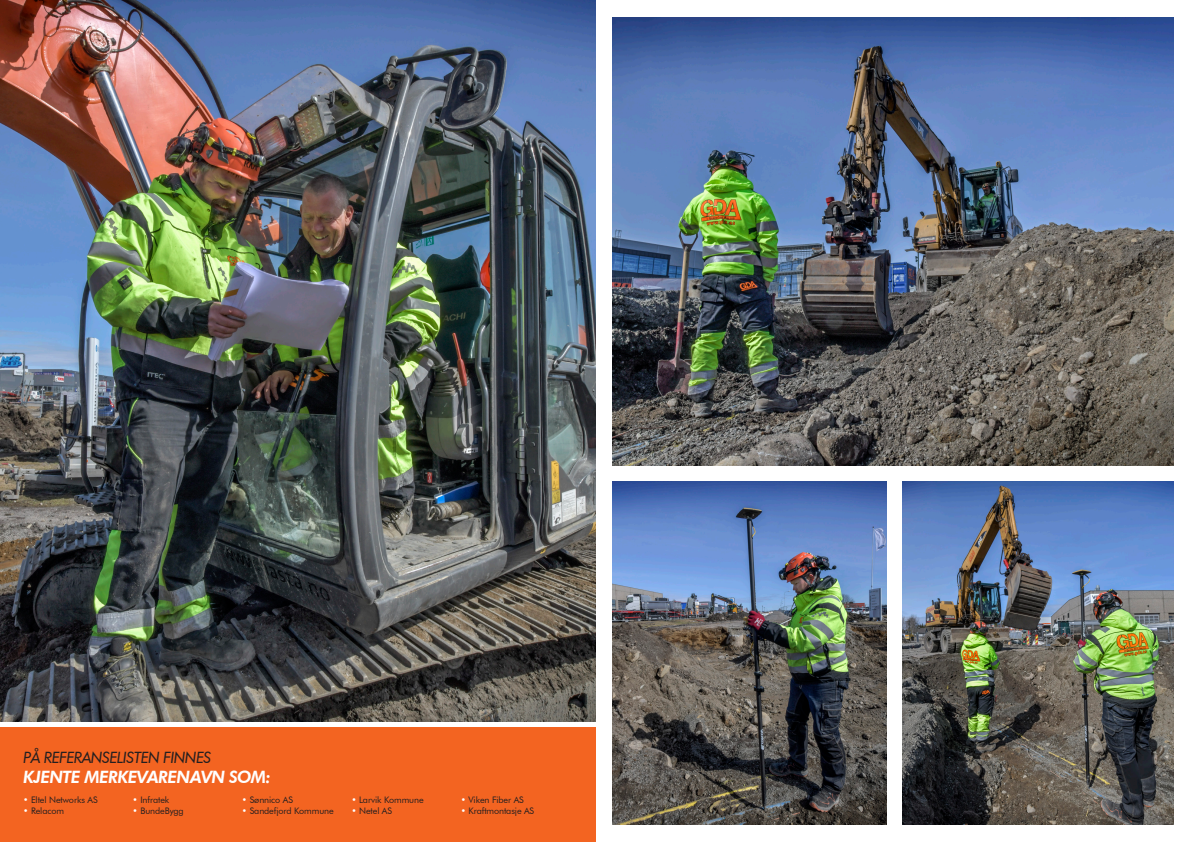
<style>
.page{position:relative;width:1191px;height:842px;background:#fff}
.page>*{position:absolute;margin:0;border:0;box-sizing:border-box;transform-origin:0 0}
.t1{font:italic 800 17px "Futura BT";letter-spacing:-.04em;color:#fff}
.t2{font:italic 15.6px "Futura BT";letter-spacing:-.04em;color:#231f20}
.t3{font:9px "Futura BT";letter-spacing:-.01em;color:#231f20}
.s1{color:#fff}
</style>
<div class="page">
<img style="left:0;top:0;width:595px;height:721px">
<img style="left:612px;top:17px;width:562px;height:449px">
<img style="left:612px;top:481px;width:274px;height:344px">
<img style="left:902px;top:481px;width:272px;height:344px">
<div style="left:0;top:727px;width:596px;height:115px;background:#f36421"></div>
<p class="t2" style="left:23px;top:748px;width:190px">PÅ REFERANSELISTEN FINNES</p>
<p class="t1" style="left:23px;top:767px;width:249px">KJENTE MERKEVARENAVN SOM:</p>
<p class="t3" style="left:23px;top:794px;width:76px"><span class="s1">•</span> Eltel Networks AS</p>
<p class="t3" style="left:23px;top:805px;width:42px"><span class="s1">•</span> Relacom</p>
<p class="t3" style="left:133px;top:794px;width:38px"><span class="s1">•</span> Infratek</p>
<p class="t3" style="left:133px;top:805px;width:53px"><span class="s1">•</span> BundeBygg</p>
<p class="t3" style="left:242px;top:794px;width:52px"><span class="s1">•</span> Sønnico AS</p>
<p class="t3" style="left:242px;top:805px;width:93px"><span class="s1">•</span> Sandefjord Kommune</p>
<p class="t3" style="left:351px;top:794px;width:74px"><span class="s1">•</span> Larvik Kommune</p>
<p class="t3" style="left:351px;top:805px;width:42px"><span class="s1">•</span> Netel AS</p>
<p class="t3" style="left:461px;top:794px;width:65px"><span class="s1">•</span> Viken Fiber AS</p>
<p class="t3" style="left:461px;top:805px;width:75px"><span class="s1">•</span> Kraftmontasje AS</p>
</div>
